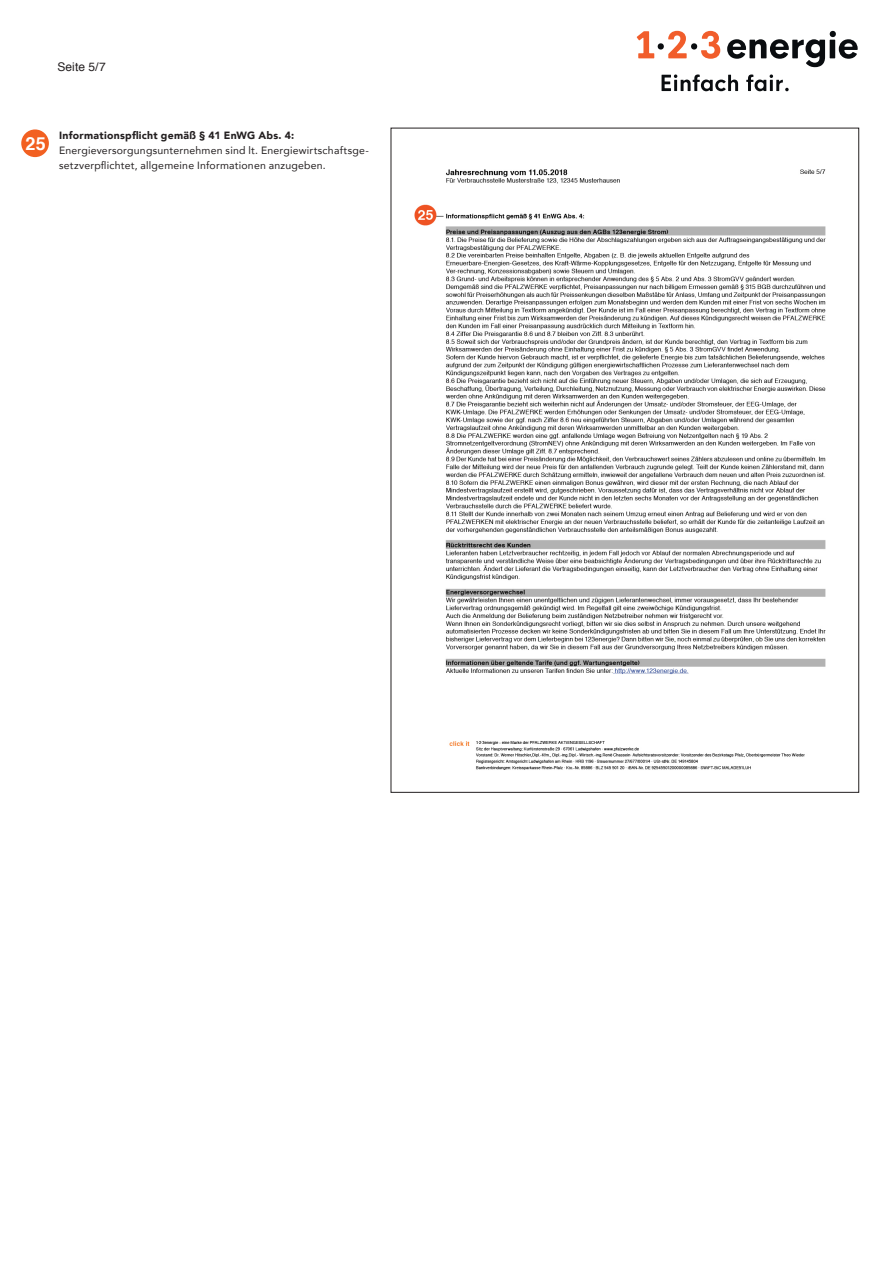
<style>
.page{position:relative;width:893px;height:1263px;background:#fff}
.page>*{position:absolute;margin:0;border:0;box-sizing:border-box;transform-origin:0 0}
.t1{font:700 18px "Helvetica";color:#fff}
.t2{font:12px "Helvetica";letter-spacing:.01em;color:#231f20}
.t3{font:10.5px/15px "Avenir";letter-spacing:.02em;color:#231f20}
.t4{font:900 10.5px "Avenir";letter-spacing:.025em;color:#231f20}
</style>
<div class="page">
<svg style="left:637px;top:31px;width:221px;height:36px"></svg>
<svg style="left:662px;top:74px;width:76px;height:17px"></svg>
<svg style="left:746px;top:74px;width:43px;height:17px"></svg>
<img style="left:414px;top:169px;width:412px;height:601px">
<div style="left:21px;top:129px;width:28px;height:28px;background:#f26021;border-radius:50%"></div>
<p class="t2" style="left:57px;top:57px;width:50px">Seite 5/7</p>
<h1 class="t1" style="left:26px;top:129px;width:22px">25</h1>
<p class="t4" style="left:59px;top:126px;width:237px">Informationspflicht gemäß § 41 EnWG Abs. 4:</p>
<p class="t3" style="left:59px;top:142px;width:311px">Energieversorgungsunternehmen sind lt. Energiewirtschaftsge&shy;setzverpflichtet, allgemeine Informationen anzugeben.</p>
</div>
